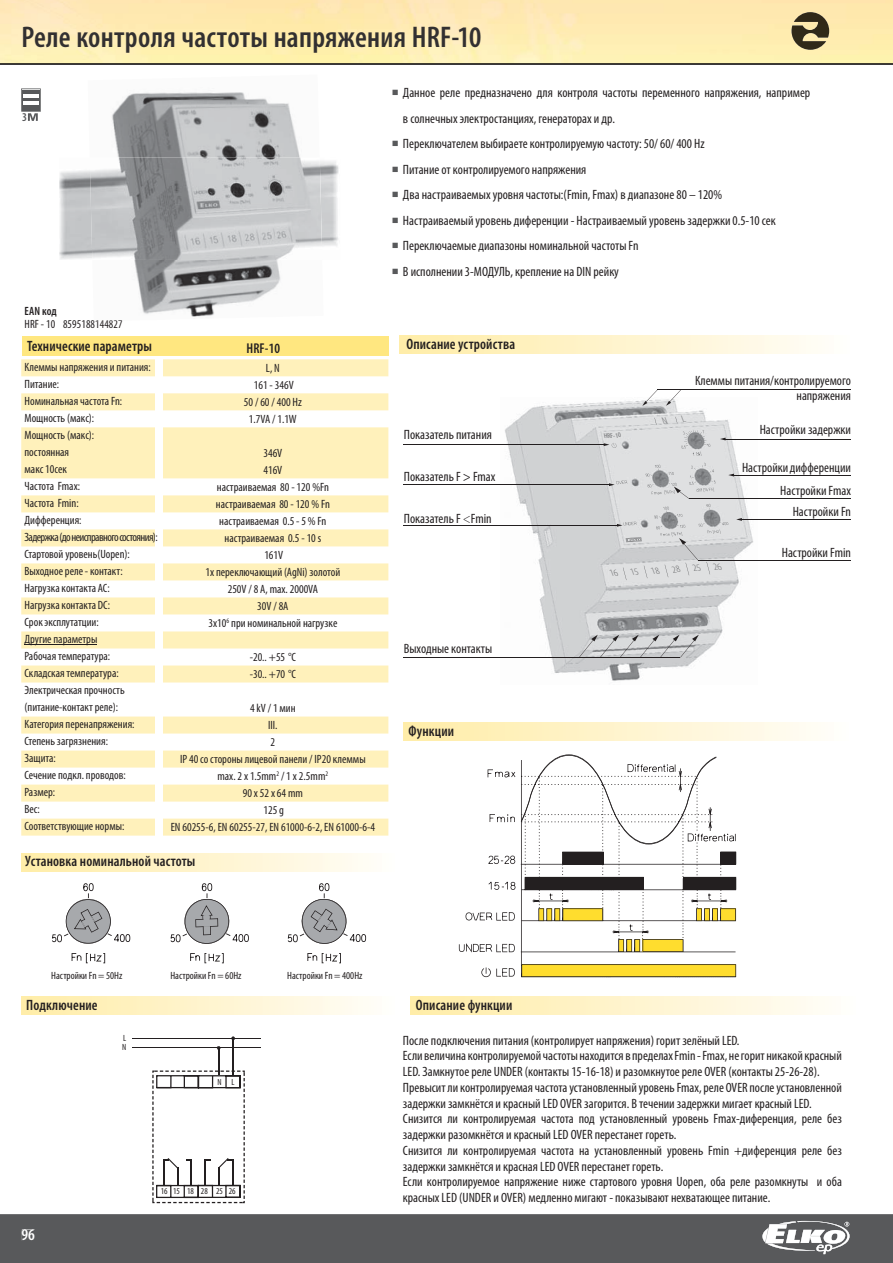
<style>
.page{position:relative;width:893px;height:1263px;background:#fff}
.page>*{position:absolute;margin:0;border:0;box-sizing:border-box;transform-origin:0 0}
.t1{font:600 condensed 30px "Myriad Pro";letter-spacing:.01em;color:#323031}
.t2{font:600 condensed 16.5px "Myriad Pro";color:#fff}
.t3{font:600 condensed 15px "Myriad Pro";letter-spacing:.01em;color:#231f20}
.t4{font:600 condensed 14.25px "Myriad Pro";color:#231f20}
.t5{font:condensed 13.5px/15.8px "Myriad Pro";color:#231f20}
.t6{font:condensed 12px/17px "Myriad Pro";color:#231f20;text-align:center}
.t7{font:600 condensed 12px "Myriad Pro";letter-spacing:.005em;color:#231f20}
.t8{font:600 condensed 12px "Myriad Pro";color:#58595b}
.t9{font:condensed 10.5px "Myriad Pro";color:#231f20}
.t10{font:condensed 9px/9px "Myriad Pro";color:#231f20}
.t11{font:condensed 8.85px "Myriad Pro";color:#231f20}
.t12{font:italic condensed 6.9px "Myriad Pro";color:#6d6e70;scale:1.09 1}
.s1{font-weight:300}
</style>
<div class="page">
<svg style="left:0;top:0;width:893px;height:64px;fill:#ffebb1"></svg>
<svg style="left:0;top:64px;width:893px;height:1px"></svg>
<img style="left:791px;top:12px;width:38px;height:38px">
<div style="left:399px;top:335px;width:451px;height:18px;background:linear-gradient(to right,#ffeca6,#fffdf9)"></div>
<div style="left:403px;top:723px;width:446px;height:18px;background:linear-gradient(to right,#ffeca6,#fffdf9)"></div>
<div style="left:21px;top:996px;width:374px;height:19px;background:linear-gradient(to right,#ffeca6,#fffdf9)"></div>
<svg style="left:21px;top:88px;width:20px;height:33px"></svg>
<svg style="left:21px;top:359px;width:367px;height:477px;fill:#fff1bb"></svg>
<div style="left:155px;top:359px;width:8px;height:477px;background:#fff"></div>
<div style="left:22px;top:336px;width:367px;height:20px;background:#ffe780"></div>
<hr style="left:132px;top:1047px;width:128px;height:1px;background:#231f20">
<hr style="left:132px;top:1038px;width:128px;height:1px;background:#231f20">
<hr style="left:233px;top:1038px;width:1px;height:37px;background:#231f20">
<svg style="left:152px;top:1046px;width:93px;height:157px"></svg>
<svg style="left:459px;top:769px;width:55px;height:208px"></svg>
<svg style="left:488px;top:952px;width:248px;height:24px"></svg>
<svg style="left:521px;top:964px;width:215px;height:13px"></svg>
<svg style="left:488px;top:754px;width:248px;height:198px"></svg>
<img style="left:505px;top:399px;width:253px;height:282px">
<hr style="left:403px;top:444px;width:201px;height:1px;background:#231f20">
<hr style="left:403px;top:525px;width:214px;height:1px;background:#231f20">
<hr style="left:735px;top:475px;width:116px;height:1px;background:#231f20">
<hr style="left:739px;top:519px;width:112px;height:1px;background:#231f20">
<hr style="left:726px;top:439px;width:125px;height:1px;background:#231f20">
<hr style="left:403px;top:484px;width:208px;height:1px;background:#231f20">
<svg style="left:666px;top:390px;width:15px;height:16px"></svg>
<hr style="left:658px;top:389px;width:193px;height:1px;background:#231f20">
<svg style="left:642px;top:389px;width:16px;height:17px"></svg>
<hr style="left:403px;top:657px;width:277px;height:1px;background:#231f20">
<svg style="left:579px;top:635px;width:120px;height:23px"></svg>
<hr style="left:699px;top:560px;width:152px;height:1px;background:#231f20">
<hr style="left:689px;top:499px;width:162px;height:1px;background:#231f20">
<img style="left:59px;top:161px;width:280px;height:99px">
<img style="left:134px;top:260px;width:147px;height:57px">
<img style="left:111px;top:92px;width:189px;height:65px">
<img style="left:90px;top:157px;width:232px;height:103px">
<svg style="left:52px;top:883px;width:78px;height:80px"></svg>
<svg style="left:171px;top:883px;width:78px;height:80px"></svg>
<svg style="left:288px;top:883px;width:78px;height:80px"></svg>
<div style="left:21px;top:853px;width:374px;height:18px;background:linear-gradient(to right,#ffeca6,#fffdf9)"></div>
<div style="left:0;top:1214px;width:893px;height:49px;background:#58595b"></div>
<hr style="left:25px;top:644px;width:72px;height:1px;background:#231f20">
<div style="left:411px;top:996px;width:446px;height:18px;background:linear-gradient(to right,#ffeca6,#fffdf9)"></div>
<svg style="left:604px;top:416px;width:138px;height:164px"></svg>
<h1 class="t1" style="left:21px;top:26px;width:462px">Реле контроля частоты напряжения HRF-10</h1>
<p class="t8" style="left:22px;top:113px;width:6px">3</p>
<p class="t7" style="left:25px;top:306px;width:34px">EAN код</p>
<p class="t6" style="left:25px;top:317px;width:32px">HRF - 10</p>
<p class="t6" style="left:63px;top:317px;width:61px">8595188144827</p>
<p class="t5" style="left:403px;top:81px;width:409px;line-height:25.5px">Данное реле предназначено для контроля частоты переменного напряжения, например в солнечных электростанциях, генераторах и др.<br>Переключателем выбираете контролируемую частоту: 50/ 60/ 400 Hz<br>Питание от контролируемого напряжения<br>Два настраиваемых уровня частоты:(Fmin, Fmax) в диапазоне 80 – 120%<br>Настраиваемый уровень диференции - Настраиваемый уровень задержки 0.5-10 сек Переключаемые диапазоны номинальной частоты Fn<br>В исполнении 3-МОДУЛЬ, крепление на DIN рейку</p>
<p class="t3" style="left:27px;top:340px;width:126px">Технические параметры</p>
<p class="t3" style="left:406px;top:338px;width:110px">Описание устройства</p>
<p class="t4" style="left:246px;top:342px;width:35px">HRF-10</p>
<p class="t6" style="left:25px;top:360px;width:135px;text-align:left">Клеммы напряжения и питания:<br>Питание:<br>Номинальная частота Fn:<br>Мощность (макс):<br>Мощность (макс):<br>постоянная<br>макс 10сек<br>Частота Fmax:<br>Частота Fmin:<br>Дифференция:<br>Задержка (до неисправного состояния):<br>Стартовой уровень(Uopen):<br>Выходное реле - контакт:<br>Нагрузка контакта AC:<br>Нагрузка контакта DC:<br>Срок эксплутатции:<br>Другие параметры<br>Рабочая температура:<br>Складская температура:<br>Электрическая прочность (питание-контакт реле):<br>Категория перенапряжения:<br>Степень загрязнения:<br>Защита:<br>Сечение подкл. проводов:<br>Размер:<br>Вес:<br>Соответствующие нормы:</p>
<p class="t6" style="left:244px;top:361px;width:59px">L, N<br>161 - 346V<br>50 / 60 / 400 Hz<br>1.7VA / 1.1W</p>
<p class="t6" style="left:205px;top:446px;width:136px">346V<br>416V<br>настраиваемая 80 - 120 %Fn настраиваемая 80 - 120 % Fn настраиваемая 0.5 - 5 % Fn настраиваемая 0.5 - 10 s<br>161V<br>1x переключающий (AgNi) золотой<br>250V / 8 A, max. 2000VA<br>30V / 8A<br>3x10<sup>6</sup> при номинальной нагрузке</p>
<p class="t6" style="left:250px;top:650px;width:48px;text-align:left">-20.. +55 °C -30.. +70 °C</p>
<p class="t6" style="left:171px;top:701px;width:206px">4 kV / 1 мин<br>III.<br>2<br>IP 40 со стороны лицевой панели / IP20 клеммы max. 2 x 1.5mm<sup>2</sup> / 1 x 2.5mm<sup>2<br></sup>90 x 52 x 64 mm<br>125 g<br>EN 60255-6, EN 60255-27, EN 61000-6-2, EN 61000-6-4</p>
<p class="t3" style="left:25px;top:855px;width:172px">Установка номинальной частоты</p>
<p class="t5" style="left:404px;top:428px;width:90px">Показатель питания</p>
<p class="t5" style="left:404px;top:470px;width:93px">Показатель F &gt; Fmax</p>
<p class="t12" style="left:604px;top:433px;width:17px;rotate:-3deg">HRF-10</p>
<p class="t5" style="left:695px;top:374px;width:157px;line-height:15px;text-align:right">Клеммы питания/контролируемого напряжения</p>
<p class="t5" style="left:760px;top:423px;width:93px">Настройки задержки</p>
<p class="t5" style="left:742px;top:460px;width:110px">Настройки дифференции</p>
<p class="t5" style="left:780px;top:484px;width:72px">Настройки Fmax</p>
<p class="t5" style="left:404px;top:512px;width:89px">Показатель F <span class="s1">&lt;</span>Fmin</p>
<p class="t5" style="left:793px;top:505px;width:60px">Настройки Fn</p>
<p class="t5" style="left:404px;top:642px;width:90px">Выходные контакты</p>
<p class="t3" style="left:409px;top:726px;width:47px">Функции</p>
<p class="t5" style="left:782px;top:546px;width:71px">Настройки Fmin</p>
<p class="t9" style="left:51px;top:971px;width:73px">Настройки Fn = 50Hz</p>
<p class="t9" style="left:287px;top:971px;width:77px">Настройки Fn = 400Hz</p>
<p class="t9" style="left:170px;top:971px;width:73px">Настройки Fn = 60Hz</p>
<p class="t3" style="left:26px;top:999px;width:73px">Подключение</p>
<p class="t10" style="left:122px;top:1034px;width:6px">L<br>N</p>
<p class="t11" style="left:218px;top:1078px;width:19px">N L</p>
<p class="t2" style="left:21px;top:1228px;width:15px">96</p>
<p class="t11" style="left:161px;top:1188px;width:76px">16 15 18 28 25 26</p>
<p class="t3" style="left:416px;top:999px;width:98px">Описание функции</p>
<p class="t5" style="left:403px;top:1033px;width:440px">После подключения питания (контролирует напряжения) горит зелёный LED.<br>Если величина контролируемой частоты находится в пределах Fmin - Fmax, не горит никакой красный LED. Замкнутое реле UNDER (контакты 15-16-18) и разомкнутое реле OVER (контакты 25-26-28).<br>Превысит ли контролируемая частота установленный уровень Fmax, реле OVER после установленной задержки замкнётся и красный LED OVER загорится. В течении задержки мигает красный LED.<br>Снизится ли контролируемая частота под установленный уровень Fmax-диференция, реле без задержки разомкнётся и красный LED OVER перестанет гореть.<br>Снизится ли контролируемая частота на установленный уровень Fmin +диференция реле без задержки замкнётся и красная LED OVER перестанет гореть.<br>Если контролируемое напряжение ниже стартового уровня Uopen, оба реле разомкнуты и оба красных LED (UNDER и OVER) медленно мигают - показывают нехватающее питание.</p>
</div>
